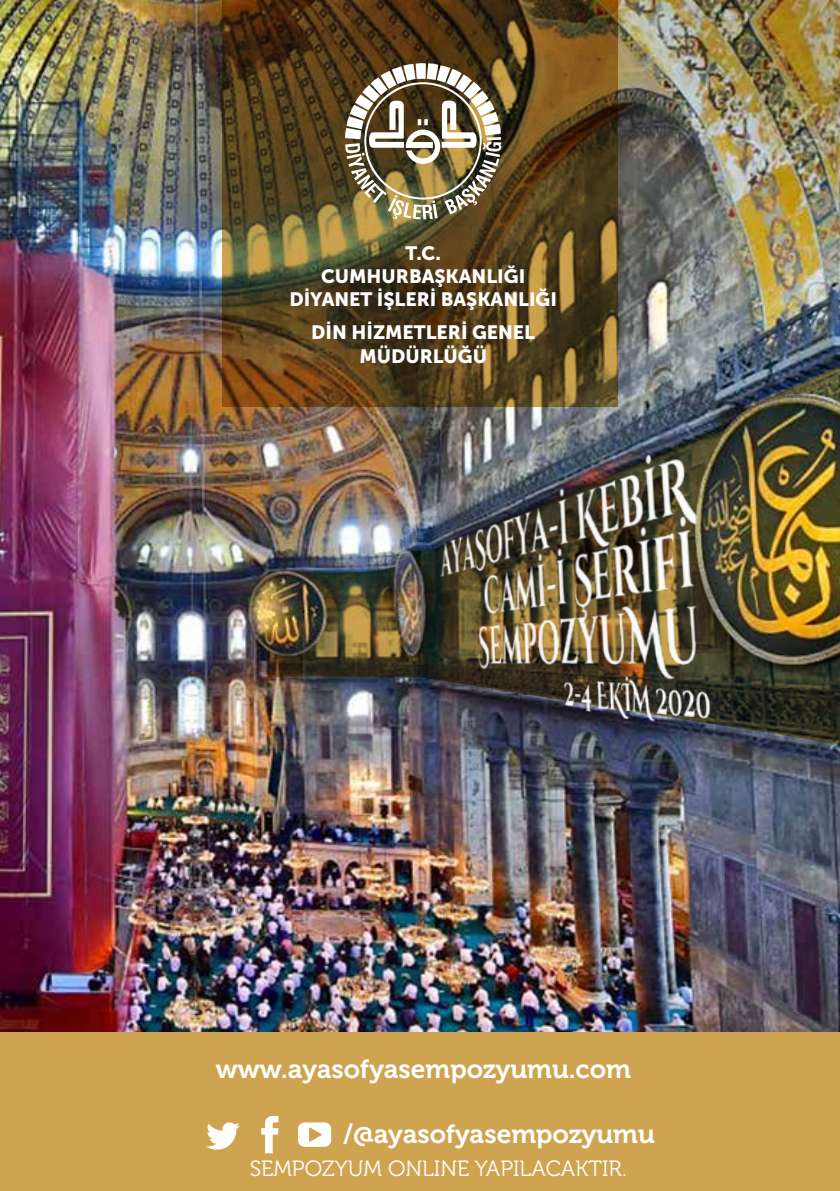
<style>
.page{position:relative;width:840px;height:1191px;background:#fff}
.page>*{position:absolute;margin:0;border:0;box-sizing:border-box;transform-origin:0 0}
.t1{font:26.4px "Museo 700";color:#fff}
.t2{font:22px "Museo 300";color:#fff}
.t3{font:19.2px/23px "Museo Sans 900";color:#fff;text-align:center}
</style>
<div class="page">
<img style="left:0;top:0;width:839px;height:1191px">
<svg style="left:410px;top:361px;width:429px;height:385px;background:#42454e"></svg>
<svg style="left:340px;top:550px;width:32px;height:127px;background:#706747"></svg>
<img style="left:372px;top:532px;width:38px;height:145px">
<svg style="left:222px;top:0;width:395px;height:407px;background:#5a441e"></svg>
<img style="left:233px;top:514px;width:107px;height:163px">
<img style="left:549px;top:711px;width:172px;height:18px">
<svg style="left:345px;top:63px;width:156px;height:156px"></svg>
<img style="left:410px;top:407px;width:326px;height:304px">
<img style="left:654px;top:354px;width:185px;height:338px">
<div style="left:1px;top:1032px;width:838px;height:159px;background:#cfa450"></div>
<svg style="left:206px;top:1122px;width:33px;height:27px"></svg>
<svg style="left:261px;top:1116px;width:17px;height:37px"></svg>
<div style="left:298px;top:1122px;width:33px;height:24px;background:#fff;border-radius:7px"></div>
<svg style="left:309px;top:1127px;width:12px;height:15px"></svg>
<p class="t3" style="left:289px;top:242px;width:269px">T.C.<br>CUMHURBAŞKANLIĞI<br>DIYANET IŞLERI BAŞKANLIĞI</p>
<p class="t3" style="left:311px;top:321px;width:225px">Dİ N HİZMETLERİ GENEL<br>MÜDÜRLÜĞÜ</p>
<h1 class="t1" style="left:216px;top:1053px;width:416px">www.ayasofyasempozyumu.com</h1>
<h1 class="t1" style="left:343px;top:1119px;width:313px">/@ayasofyasempozyumu</h1>
<p class="t2" style="left:249px;top:1156px;width:378px">SEMPOZYUM ONLINE YAPILACAKTIR.</p>
</div>
